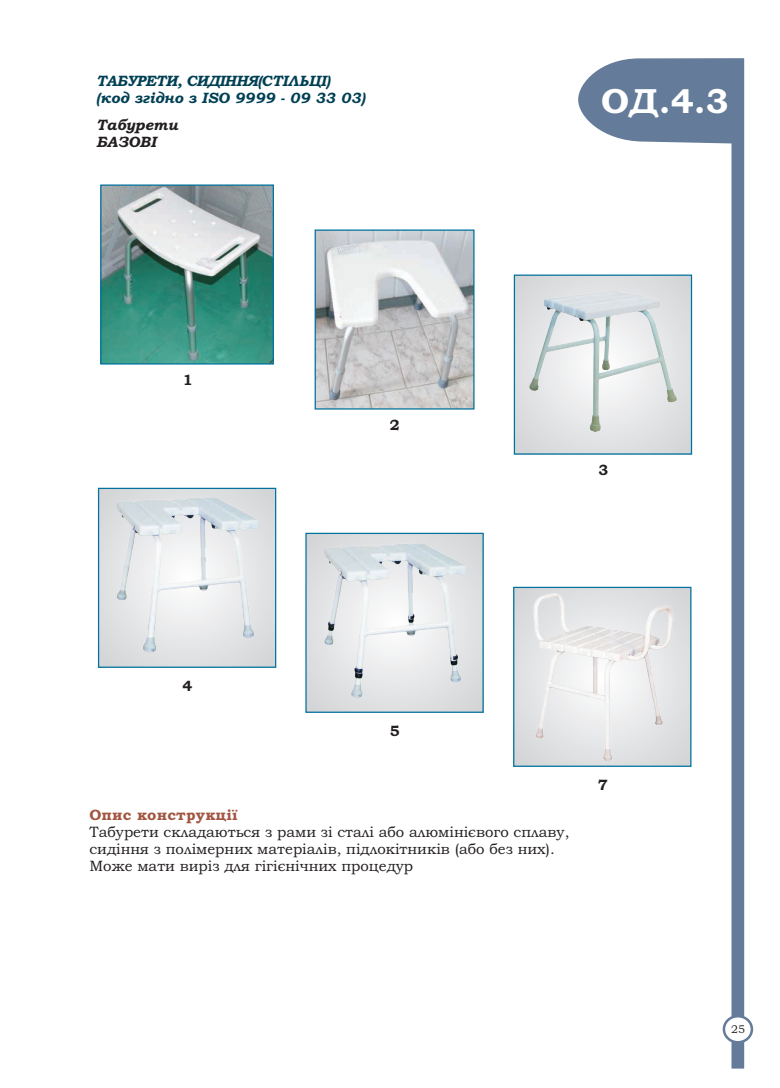
<style>
.page{position:relative;width:780px;height:1088px;background:#fff}
.page>*{position:absolute;margin:0;border:0;box-sizing:border-box;transform-origin:0 0}
.t1{font:35px "Bookman Old Style";color:#fff}
.t2{font:15px/16.9px "Bookman Old Style";color:#231f20}
.t3{font:italic 15px/17.6px "Bookman Old Style";color:#014054}
.t4{font:15px "Bookman Old Style";letter-spacing:.015em;color:#a25641}
.t5{font:italic 15px/17.6px "Bookman Old Style";color:#231f20}
.t6{font:11.25px "Bookman Old Style";color:#231f20}
</style>
<div class="page">
<svg style="left:578px;top:58px;width:166px;height:1010px"></svg>
<img style="left:316px;top:231px;width:156px;height:177px">
<img style="left:102px;top:186px;width:170px;height:177px">
<div style="left:99px;top:488px;width:177px;height:179px;background:#dcdee0"></div>
<div style="left:98px;top:488px;width:178px;height:180px;border:1px solid #00729e"></div>
<div style="left:514px;top:275px;width:177px;height:179px;background:#dddee0"></div>
<div style="left:513px;top:274px;width:179px;height:181px;border:1px solid #00729e"></div>
<div style="left:513px;top:587px;width:177px;height:179px;background:#dcdddf"></div>
<div style="left:513px;top:587px;width:178px;height:180px;border:1px solid #00729e"></div>
<img style="left:534px;top:593px;width:139px;height:167px">
<svg style="left:722px;top:1015px;width:31px;height:28px"></svg>
<div style="left:100px;top:184px;width:174px;height:181px;border:1px solid #00729e"></div>
<div style="left:314px;top:229px;width:160px;height:181px;border:1px solid #00729e"></div>
<img style="left:117px;top:498px;width:141px;height:154px">
<img style="left:529px;top:292px;width:147px;height:139px">
<div style="left:306px;top:533px;width:177px;height:179px;background:#dcdddf"></div>
<div style="left:305px;top:533px;width:178px;height:180px;border:1px solid #00729e"></div>
<img style="left:324px;top:544px;width:141px;height:154px">
<p class="t3" style="left:96px;top:73px;width:270px">ТАБУРЕТИ, СИДІННЯ(СТІЛЬЦІ) (код згідно з ISO 9999 - 09 33 03)</p>
<p class="t5" style="left:96px;top:117px;width:83px">Табурети<br>БАЗОВІ</p>
<h1 class="t1" style="left:601px;top:88px;width:129px">ОД.4.3</h1>
<p class="t2" style="left:183px;top:373px;width:11px">1</p>
<p class="t2" style="left:390px;top:418px;width:11px">2</p>
<p class="t2" style="left:598px;top:463px;width:11px">3</p>
<p class="t2" style="left:182px;top:679px;width:11px">4</p>
<p class="t2" style="left:390px;top:724px;width:11px">5</p>
<p class="t4" style="left:89px;top:810px;width:150px">Опис конструкції</p>
<p class="t2" style="left:89px;top:825px;width:481px">Табурети складаються з рами зі сталі або алюмінієвого сплаву, сидіння з полімерних матеріалів, підлокітників (або без них).<br>Може мати виріз для гігієнічних процедур</p>
<p class="t2" style="left:598px;top:778px;width:11px">7</p>
<p class="t6" style="left:731px;top:1025px;width:15px">25</p>
</div>
